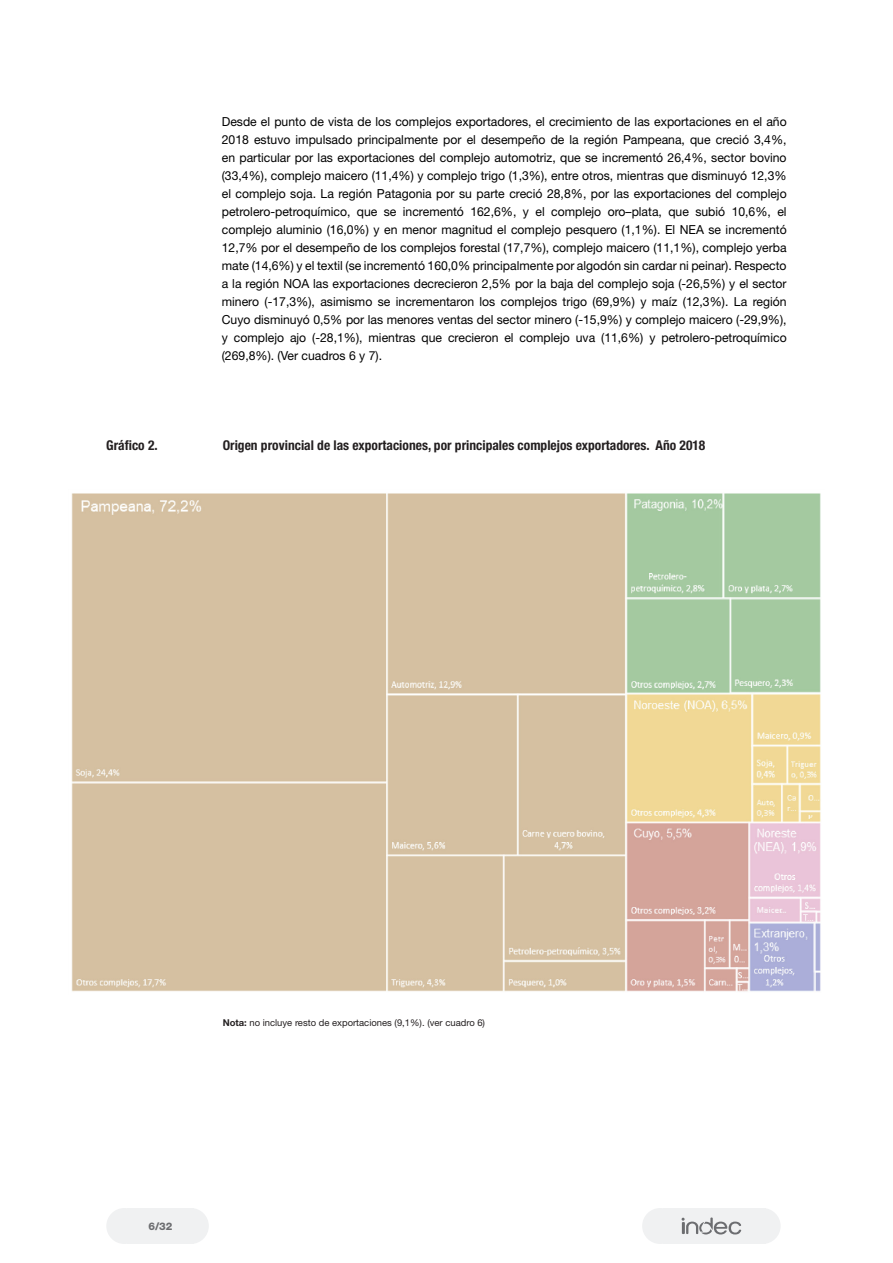
<style>
.page{position:relative;width:893px;height:1263px;background:#fff}
.page>*{position:absolute;margin:0;border:0;box-sizing:border-box;transform-origin:0 0}
.t1{font:700 condensed 13.5px "Helvetica Neue LT Std";color:#231f20}
.t2{font:12.45px/18px "Helvetica Neue LT Std";color:#000;text-align:justify}
.t3{font:800 10.5px "Helvetica Neue LT Std";color:#6c6d70}
.Llamada{font:9.45px "Helvetica Neue LT Std";color:#231f20}
.s1{font-weight:700}
</style>
<div class="page">
<div style="left:642px;top:1208px;width:36px;height:36px;background:#f0f1f2;border-radius:50%"></div>
<div style="left:106px;top:1208px;width:36px;height:36px;background:#f0f1f2;border-radius:50%"></div>
<div style="left:745px;top:1208px;width:36px;height:36px;background:#f0f1f2;border-radius:50%"></div>
<div style="left:173px;top:1208px;width:36px;height:36px;background:#f0f1f2;border-radius:50%"></div>
<div style="left:663px;top:1208px;width:103px;height:36px;background:#f0f1f2"></div>
<div style="left:127px;top:1208px;width:67px;height:36px;background:#f0f1f2"></div>
<svg style="left:682px;top:1217px;width:59px;height:17px"></svg>
<img style="left:71px;top:493px;width:750px;height:499px">
<p class="t2" style="left:222px;top:112px;width:566px">Desde el punto de vista de los complejos exportadores, el crecimiento de las exportaciones en el año 2018 estuvo impulsado principalmente por el desempeño de la región Pampeana, que creció 3,4%, en particular por las exportaciones del complejo automotriz, que se incrementó 26,4%, sector bovino (33,4%), complejo maicero (11,4%) y complejo trigo (1,3%), entre otros, mientras que disminuyó 12,3% el complejo soja. La región Patagonia por su parte creció 28,8%, por las exportaciones del complejo petrolero-petroquímico, que se incrementó 162,6%, y el complejo oro–plata, que subió 10,6%, el complejo aluminio (16,0%) y en menor magnitud el complejo pesquero (1,1%). El NEA se incrementó 12,7% por el desempeño de los complejos forestal (17,7%), complejo maicero (11,1%), complejo yerba mate (14,6%) y el textil (se incrementó 160,0% principalmente por algodón sin cardar ni peinar). Respecto a la región NOA las exportaciones decrecieron 2,5% por la baja del complejo soja (-26,5%) y el sector minero (-17,3%), asimismo se incrementaron los complejos trigo (69,9%) y maíz (12,3%). La región Cuyo disminuyó 0,5% por las menores ventas del sector minero (-15,9%) y complejo maicero (-29,9%), y complejo ajo (-28,1%), mientras que crecieron el complejo uva (11,6%) y petrolero-petroquímico (269,8%). (Ver cuadros 6 y 7).</p>
<p class="t1" style="left:106px;top:437px;width:53px">Gráfico 2.</p>
<p class="t1" style="left:223px;top:437px;width:484px">Origen provincial de las exportaciones, por principales complejos exportadores. Año 2018</p>
<p class="Llamada" style="left:223px;top:1016px;width:264px"><span class="s1">Nota:</span> no incluye resto de exportaciones (9,1%). (ver cuadro 6)</p>
<p class="t3" style="left:148px;top:1220px;width:26px">6/32</p>
</div>
